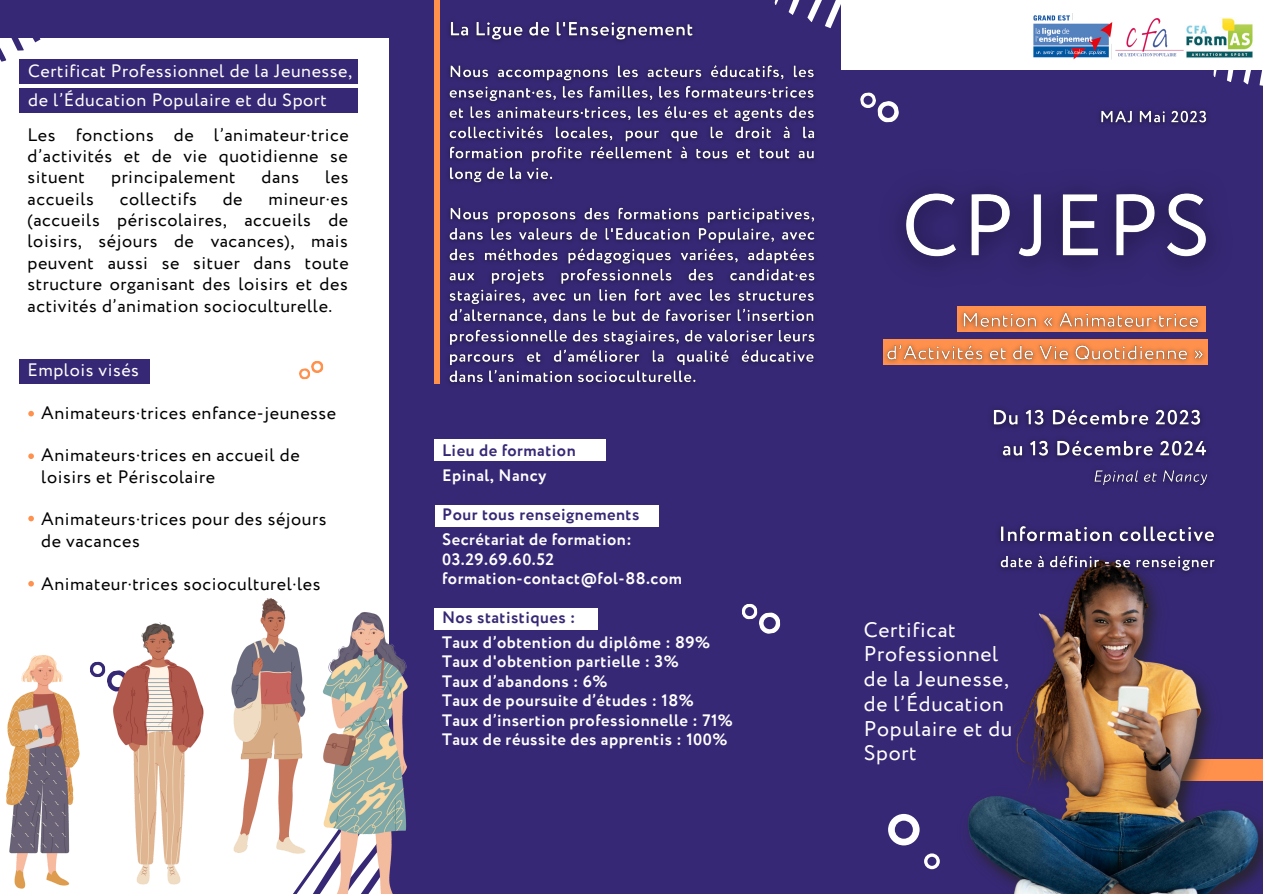
<style>
.page{position:relative;width:1263px;height:894px;background:#fff}
.page>*{position:absolute;margin:0;border:0;box-sizing:border-box;transform-origin:0 0}
.t1{font:21.3px/24.8px "Circe";letter-spacing:.03em;color:#fff}
.t2{font:18px/21.3px "Circe";letter-spacing:.03em;color:#000;text-align:justify}
.t3{font:18px/29.2px "Circe";letter-spacing:.03em;color:#fff}
.t4{font:700 16.5px "Circe";letter-spacing:.03em;color:#fff}
.t5{font:700 16.5px "Circe";letter-spacing:.03em;color:#372875}
</style>
<div class="page">
<div style="left:0;top:0;width:1263px;height:893px;background:#372875"></div>
<div style="left:0;top:38px;width:388px;height:855px;background:#fff"></div>
<svg style="left:888px;top:813px;width:32px;height:32px"></svg>
<svg style="left:924px;top:853px;width:16px;height:15px"></svg>
<img style="left:968px;top:585px;width:295px;height:308px">
<svg style="left:1212px;top:69px;width:51px;height:17px"></svg>
<svg style="left:774px;top:0;width:67px;height:29px"></svg>
<div style="left:841px;top:0;width:422px;height:69px;background:#fff"></div>
<svg style="left:860px;top:92px;width:39px;height:31px"></svg>
<img style="left:1186px;top:18px;width:67px;height:40px">
<img style="left:1033px;top:13px;width:80px;height:47px">
<div style="left:435px;top:0;width:5px;height:383px;background:#ff914d"></div>
<svg style="left:0;top:38px;width:41px;height:24px"></svg>
<div style="left:434px;top:439px;width:172px;height:22px;background:#fff"></div>
<div style="left:435px;top:607px;width:163px;height:22px;background:#fff"></div>
<div style="left:435px;top:504px;width:223px;height:22px;background:#fff"></div>
<svg style="left:742px;top:603px;width:39px;height:31px"></svg>
<div style="left:19px;top:59px;width:339px;height:24px;background:#372875"></div>
<div style="left:19px;top:359px;width:131px;height:24px;background:#372875"></div>
<div style="left:19px;top:88px;width:339px;height:24px;background:#372875"></div>
<svg style="left:28px;top:411px;width:6px;height:6px"></svg>
<svg style="left:28px;top:453px;width:6px;height:6px"></svg>
<svg style="left:28px;top:515px;width:6px;height:7px"></svg>
<svg style="left:28px;top:581px;width:6px;height:6px"></svg>
<img style="left:293px;top:595px;width:115px;height:298px">
<img style="left:6px;top:655px;width:74px;height:234px">
<img style="left:231px;top:595px;width:75px;height:268px">
<svg style="left:90px;top:661px;width:13px;height:17px"></svg>
<img style="left:103px;top:622px;width:101px;height:263px">
<svg style="left:299px;top:361px;width:25px;height:19px"></svg>
<img style="left:1115px;top:18px;width:69px;height:39px">
<img style="left:448px;top:8px;width:376px;height:376px">
<img style="left:898px;top:189px;width:314px;height:78px">
<img style="left:991px;top:409px;width:217px;height:77px">
<img style="left:883px;top:306px;width:325px;height:59px">
<img style="left:998px;top:525px;width:218px;height:60px">
<img style="left:1099px;top:110px;width:109px;height:15px">
<p class="t3" style="left:28px;top:57px;width:325px">Certificat Professionnel de la Jeunesse, de l’Éducation Populaire et du Sport</p>
<p class="t2" style="left:28px;top:125px;width:323px">Les fonctions de l’animateur·trice d’activités et de vie quotidienne se situent</p>
<p class="t2" style="left:111px;top:167px;width:126px">principalement</p>
<p class="t2" style="left:262px;top:167px;width:39px">dans</p>
<p class="t2" style="left:325px;top:167px;width:25px">les</p>
<p class="t2" style="left:28px;top:189px;width:68px">accueils</p>
<p class="t2" style="left:120px;top:189px;width:79px">collectifs</p>
<p class="t2" style="left:223px;top:189px;width:21px">de</p>
<p class="t2" style="left:28px;top:189px;width:323px;text-indent:241px">mineur·es (accueils périscolaires, accueils de loisirs, séjours de vacances), mais peuvent aussi se situer dans toute structure organisant des loisirs et des activités d’animation socioculturelle.</p>
<p class="t3" style="left:28px;top:356px;width:113px">Emplois visés</p>
<p class="t2" style="left:41px;top:402px;width:296px">Animateurs·trices enfance-jeunesse</p>
<p class="t2" style="left:41px;top:445px;width:260px">Animateurs·trices en accueil de</p>
<p class="t2" style="left:41px;top:467px;width:175px">loisirs et Périscolaire</p>
<p class="t2" style="left:41px;top:509px;width:287px">Animateurs·trices pour des séjours</p>
<p class="t2" style="left:41px;top:531px;width:100px">de vacances</p>
<p class="t2" style="left:41px;top:573px;width:281px">Animateur·trices socioculturel·les</p>
<p class="t5" style="left:442px;top:439px;width:135px">Lieu de formation</p>
<p class="t4" style="left:442px;top:464px;width:106px">Epinal, Nancy</p>
<p class="t5" style="left:442px;top:503px;width:199px">Pour tous renseignements</p>
<p class="t4" style="left:442px;top:528px;width:191px">Secrétariat de formation:</p>
<p class="t4" style="left:442px;top:547px;width:114px">03.29.69.60.52</p>
<p class="t4" style="left:442px;top:567px;width:242px">formation-contact@fol-88.com</p>
<p class="t5" style="left:442px;top:606px;width:135px">Nos statistiques :</p>
<p class="t4" style="left:442px;top:630px;width:270px">Taux d’obtention du diplôme : 89%</p>
<p class="t4" style="left:442px;top:650px;width:238px">Taux d'obtention partielle : 3%</p>
<p class="t4" style="left:442px;top:669px;width:167px">Taux d’abandons : 6%</p>
<p class="t4" style="left:442px;top:689px;width:253px">Taux de poursuite d’études : 18%</p>
<p class="t4" style="left:442px;top:708px;width:292px">Taux d’insertion professionnelle : 71%</p>
<p class="t4" style="left:442px;top:728px;width:287px">Taux de réussite des apprentis : 100%</p>
<p class="t1" style="left:864px;top:618px;width:150px">Certificat<br>Professionnel de la Jeunesse, de l’Éducation<br>Populaire et du<br>Sport</p>
</div>
